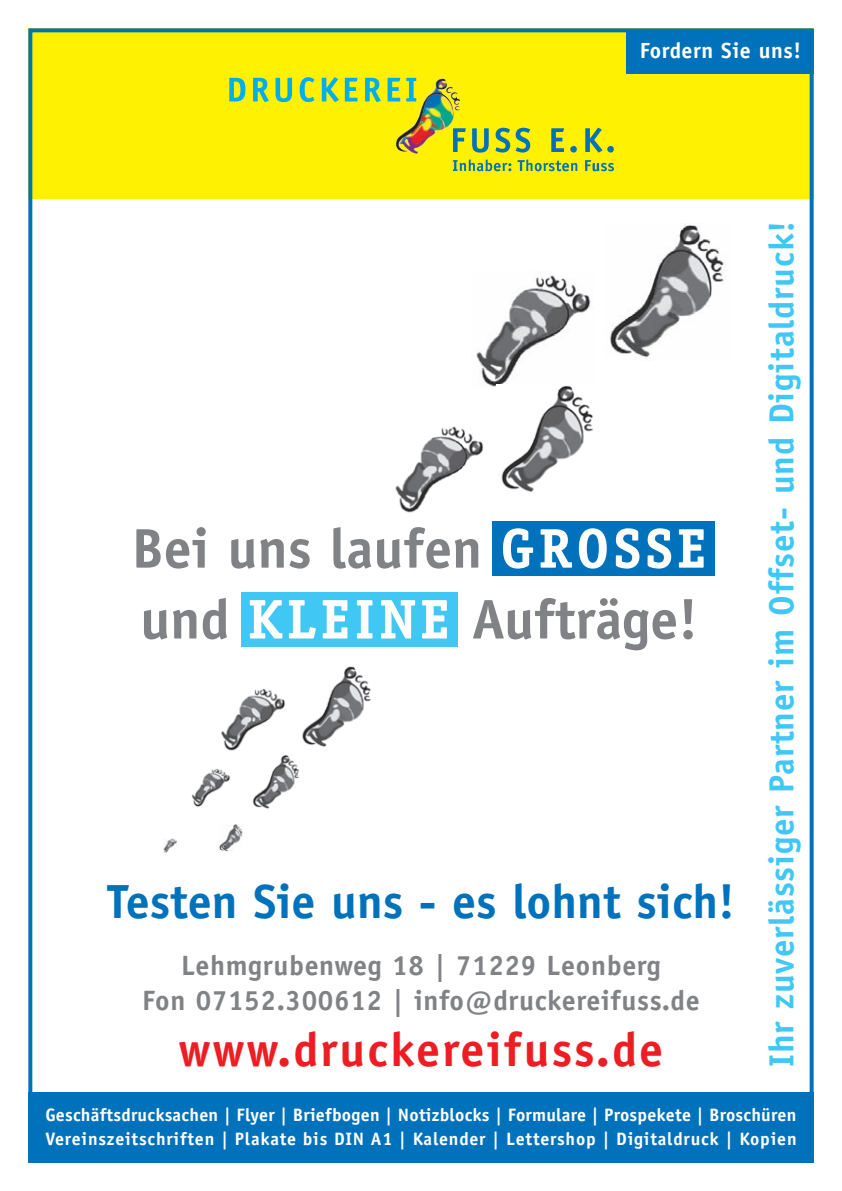
<style>
.page{position:relative;width:842px;height:1191px;background:#fff}
.page>*{position:absolute;margin:0;border:0;box-sizing:border-box;transform-origin:0 0}
.t1{font:700 56px/70.8px "Officina Sans";color:#808285}
.t2{font:700 48px "Officina Sans";color:#0072bc}
.t3{font:700 48px "Officina Sans";letter-spacing:.045em;color:#ee1d23}
.t4{font:700 35px "Officina Sans";letter-spacing:.02em;color:#40c7f4}
.t5{font:700 28px/34px "Officina Sans";letter-spacing:.02em;color:#808285;text-align:center}
.t6{font:700 22px "Officina Sans";letter-spacing:.02em;color:#fff}
.t7{font:700 18px/24px "Officina Sans";letter-spacing:.015em;color:#fff}
.s1{font-family:"Officina Serif";color:#fff}
</style>
<div class="page">
<div style="left:28px;top:1091px;width:786px;height:71px;background:#0072bc"></div>
<div style="left:28px;top:28px;width:786px;height:170px;background:#fff101"></div>
<div style="left:626px;top:29px;width:188px;height:44px;background:#0072bc"></div>
<img style="left:396px;top:78px;width:64px;height:76px">
<svg style="left:229px;top:78px;width:16px;height:23px"></svg>
<svg style="left:253px;top:78px;width:16px;height:24px"></svg>
<svg style="left:275px;top:78px;width:17px;height:24px"></svg>
<svg style="left:300px;top:77px;width:14px;height:25px"></svg>
<svg style="left:322px;top:77px;width:17px;height:25px"></svg>
<svg style="left:345px;top:78px;width:13px;height:23px"></svg>
<svg style="left:365px;top:78px;width:16px;height:24px"></svg>
<svg style="left:388px;top:78px;width:12px;height:23px"></svg>
<svg style="left:406px;top:78px;width:10px;height:23px"></svg>
<svg style="left:453px;top:128px;width:13px;height:24px"></svg>
<svg style="left:472px;top:128px;width:17px;height:25px"></svg>
<svg style="left:496px;top:128px;width:14px;height:24px"></svg>
<svg style="left:516px;top:128px;width:14px;height:24px"></svg>
<svg style="left:551px;top:128px;width:13px;height:24px"></svg>
<div style="left:570px;top:146px;width:7px;height:7px;background:#0072bc;border-radius:50%"></div>
<svg style="left:585px;top:128px;width:17px;height:25px"></svg>
<div style="left:607px;top:146px;width:7px;height:7px;background:#0072bc;border-radius:50%"></div>
<svg style="left:453px;top:159px;width:58px;height:12px"></svg>
<svg style="left:518px;top:159px;width:59px;height:12px"></svg>
<svg style="left:585px;top:160px;width:29px;height:11px"></svg>
<img style="left:476px;top:275px;width:116px;height:112px">
<img style="left:302px;top:666px;width:69px;height:81px">
<img style="left:497px;top:385px;width:96px;height:107px">
<img style="left:609px;top:223px;width:116px;height:137px">
<img style="left:252px;top:755px;width:47px;height:54px">
<img style="left:218px;top:824px;width:25px;height:27px">
<img style="left:395px;top:426px;width:89px;height:87px">
<img style="left:221px;top:688px;width:64px;height:63px">
<img style="left:191px;top:768px;width:39px;height:39px">
<img style="left:163px;top:839px;width:14px;height:13px">
<div style="left:492px;top:521px;width:222px;height:55px;background:#0072bc"></div>
<div style="left:241px;top:592px;width:216px;height:55px;background:#40c7f4"></div>
<div style="left:28px;top:28px;width:786px;height:1134px;border:4px solid #0072bc"></div>
<p class="t6" style="left:640px;top:37px;width:163px">Fordern Sie uns!</p>
<h1 class="t1" style="left:131px;top:512px;width:577px">Bei uns laufen <span class="s1">GROSSE </span>und <span class="s1">KLEINE</span> Aufträge!</h1>
<h2 class="t2" style="left:107px;top:871px;width:630px">Testen Sie uns - es lohnt sich!</h2>
<h3 class="t5" style="left:142px;top:948px;width:559px">Lehmgrubenweg 18 | 71229 Leonberg<br>Fon 07152.300612 | info@druckereifuss.de</h3>
<h2 class="t3" style="left:178px;top:1020px;width:486px">www.druckereifuss.de</h2>
<h3 class="t4" style="left:760px;top:1067px;width:848px;rotate:-90deg">Ihr zuverlässiger Partner im Offset- und Digitaldruck!</h3>
<p class="t7" style="left:45px;top:1103px;width:753px">Geschäftsdrucksachen | Flyer | Briefbogen | Notizblocks | Formulare | Prospekete | Broschüren<br>Vereinszeitschriften | Plakate bis DIN A1 | Kalender | Lettershop | Digitaldruck | Kopien</p>
</div>
